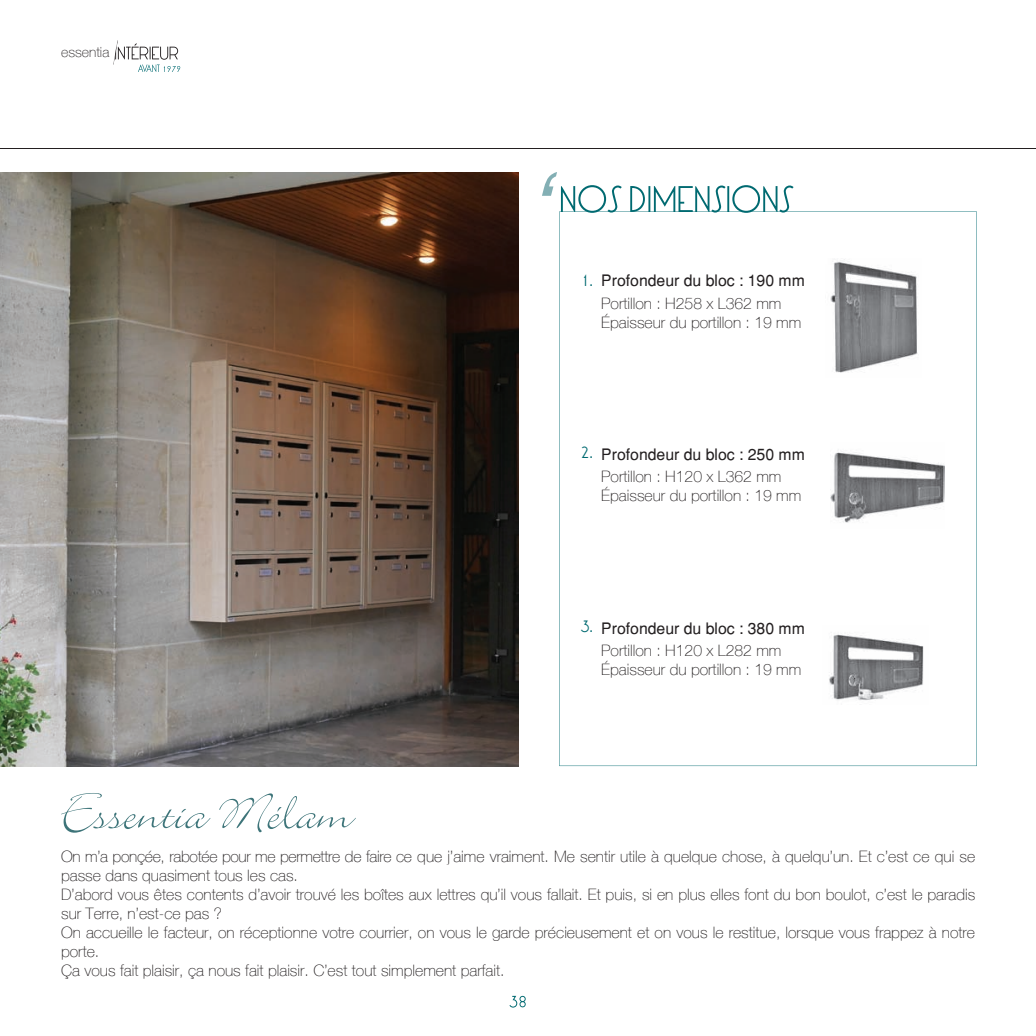
<style>
.page{position:relative;width:1036px;height:1036px;background:#fff}
.page>*{position:absolute;margin:0;border:0;box-sizing:border-box;transform-origin:0 0}
.t1{font:100 15.75px/18.9px "Helve Nue";color:#231f20}
.t2{font:15.75px "Helvetica";color:#231f20}
.t3{font:15.75px "LT Oksana";color:#006a71}
.t4{font:100 14px "Helve Nue";color:#231f20}
</style>
<div class="page">
<hr style="left:0;top:149px;width:1036px;height:1px;background:#231f20">
<svg style="left:113px;top:40px;width:67px;height:32px"></svg>
<img style="left:0;top:172px;width:518px;height:594px">
<svg style="left:61px;top:793px;width:295px;height:40px"></svg>
<svg style="left:559px;top:212px;width:418px;height:554px"></svg>
<svg style="left:542px;top:172px;width:252px;height:41px"></svg>
<img style="left:825px;top:259px;width:97px;height:119px">
<img style="left:830px;top:443px;width:115px;height:86px">
<img style="left:823px;top:625px;width:106px;height:80px">
<svg style="left:509px;top:996px;width:17px;height:11px"></svg>
<p class="t4" style="left:61px;top:43px;width:50px">essentia</p>
<p class="t3" style="left:580px;top:268px;width:14px">1.</p>
<p class="t2" style="left:601px;top:271px;width:205px">Profondeur du bloc : 190 mm</p>
<p class="t1" style="left:601px;top:293px;width:202px">Portillon : H258 x L362 mm<br>Épaisseur du portillon : 19 mm</p>
<p class="t3" style="left:580px;top:440px;width:14px">2.</p>
<p class="t2" style="left:601px;top:445px;width:205px">Profondeur du bloc : 250 mm</p>
<p class="t1" style="left:601px;top:467px;width:202px">Portillon : H120 x L362 mm<br>Épaisseur du portillon : 19 mm</p>
<p class="t3" style="left:580px;top:614px;width:14px">3.</p>
<p class="t2" style="left:601px;top:618px;width:205px">Profondeur du bloc : 380 mm</p>
<p class="t1" style="left:601px;top:640px;width:202px">Portillon : H120 x L282 mm<br>Épaisseur du portillon : 19 mm</p>
<p class="t1" style="left:61px;top:847px;width:916px">On m’a ponçée, rabotée pour me permettre de faire ce que j’aime vraiment. Me sentir utile à quelque chose, à quelqu’un. Et c’est ce qui se passe dans quasiment tous les cas.<br>D’abord vous êtes contents d’avoir trouvé les boîtes aux lettres qu’il vous fallait. Et puis, si en plus elles font du bon boulot, c’est le paradis sur Terre, n’est-ce pas ?<br>On accueille le facteur, on réceptionne votre courrier, on vous le garde précieusement et on vous le restitue, lorsque vous frappez à notre porte.<br>Ça vous fait plaisir, ça nous fait plaisir. C’est tout simplement parfait.</p>
</div>
